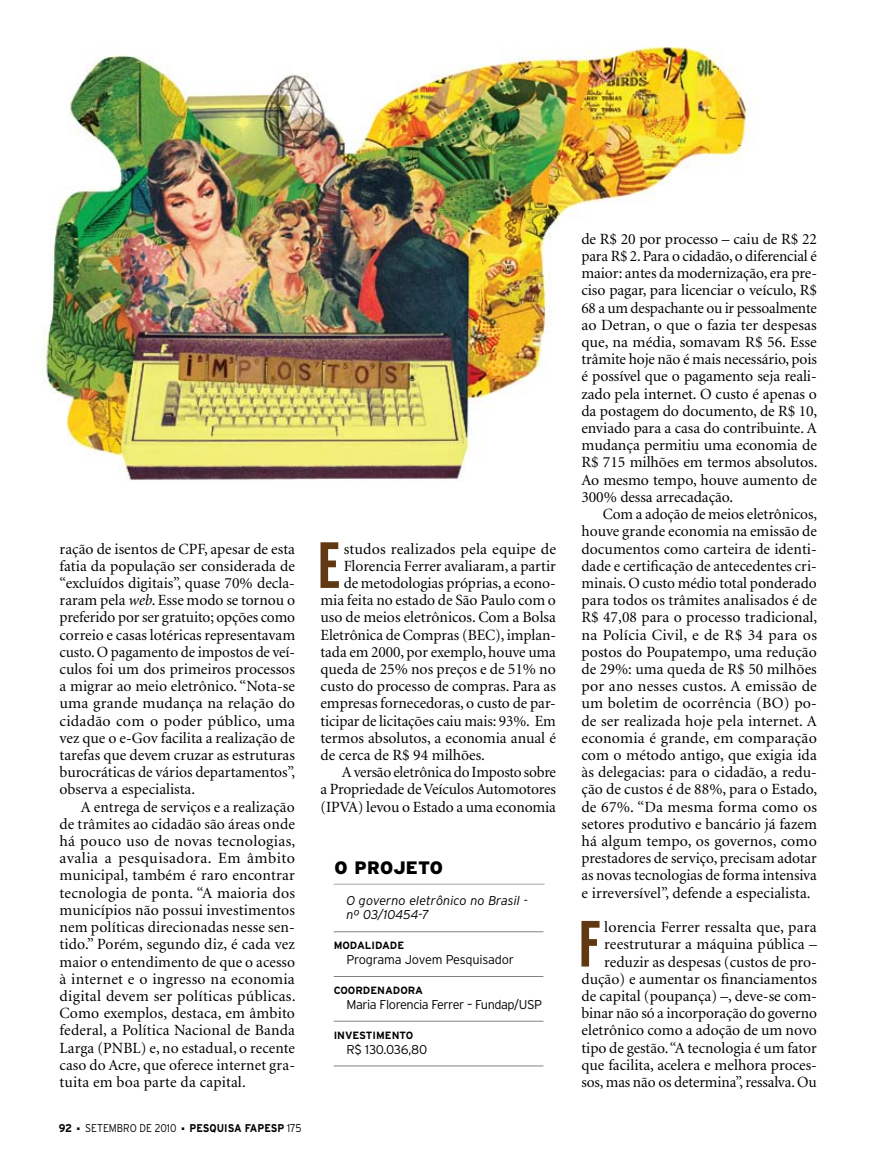
<style>
.page{position:relative;width:885px;height:1170px;background:#fff}
.page>*{position:absolute;margin:0;border:0;box-sizing:border-box;transform-origin:0 0}
.t1{font:700 extra-condensed 65.1px "Interstate";color:#603913;scale:1.04 1}
.t2{font:900 18px "Interstate";letter-spacing:.01em;color:#000}
.t3{font:15.6px/17.2px "Minion";color:#000;text-align:justify}
.t4{font:300 12.75px "Interstate";letter-spacing:-.035em;color:#000}
.t5{font:italic 300 12.75px/14.7px "Interstate";color:#000}
.t6{font:300 12.75px "Interstate";letter-spacing:-.015em;color:#000}
.t7{font:700 11.25px "Interstate";color:#000;scale:.9 1}
.t8{font:300 11.25px "Interstate";color:#000;scale:.9 1}
.t9{font:700 10.5px "Interstate";color:#000}
.s1{font-style:italic}
.s2{font-weight:300}
</style>
<div class="page">
<img style="left:45px;top:46px;width:712px;height:435px">
<hr style="left:333px;top:931px;width:210px;height:1px;background:#808285">
<hr style="left:333px;top:976px;width:210px;height:1px;background:#808285">
<hr style="left:333px;top:1020px;width:210px;height:1px;background:#808285">
<hr style="left:333px;top:1065px;width:210px;height:1px;background:#808285">
<hr style="left:333px;top:883px;width:211px;height:1px;background:#a7a9ac">
<p class="t3" style="left:60px;top:540px;width:237px;text-align:left">ração de isentos de CPF, apesar de esta fatia da população ser considerada de “excluídos digitais”, quase 70% decla&shy;raram pela <span class="s1">web</span>. Esse modo se tornou o preferido por ser gratuito; opções como correio e casas lotéricas representavam custo. O pagamento de impostos de veí&shy;culos foi um dos primeiros processos a migrar ao meio eletrônico. “Nota-se uma grande mudança na relação do cidadão com o poder público, uma vez que o e-Gov facilita a realização de tarefas que devem cruzar as estruturas burocráticas de vários departamentos”, observa a especialista.</p>
<p class="t3" style="left:60px;top:798px;width:237px;text-indent:21px">A entrega de serviços e a realização de trâmites ao cidadão são áreas onde há pouco uso de novas tecnologias, avalia a pesquisadora. Em âmbito municipal, também é raro encontrar tecnologia de ponta. “A maioria dos municípios não possui investimentos nem políticas direcionadas nesse sen&shy;tido.” Porém, segundo diz, é cada vez maior o entendimento de que o acesso à internet e o ingresso na economia digital devem ser políticas públicas.<br>Como exemplos, destaca, em âmbito federal, a Política Nacional de Banda Larga (PNBL) e, no estadual, o recente caso do Acre, que oferece internet gra&shy;tuita em boa parte da capital.</p>
<p class="t7" style="left:59px;top:1121px;width:16px">92</p>
<p class="t8" style="left:77px;top:1121px;width:112px">■ setembro DE 2010</p>
<p class="t7" style="left:182px;top:1121px;width:134px">■ PESQUISA FAPESP <span class="s2">175</span></p>
<h1 class="t1" style="left:317px;top:529px;width:23px">E</h1>
<p class="t3" style="left:343px;top:540px;width:214px">studos realizados pela equipe de</p>
<p class="t3" style="left:343px;top:557px;width:213px">Florencia Ferrer avaliaram, a partir</p>
<p class="t3" style="left:343px;top:575px;width:214px">de metodologias próprias, a econo-</p>
<p class="t3" style="left:320px;top:592px;width:237px">mia feita no estado de São Paulo com o</p>
<p class="t3" style="left:320px;top:609px;width:237px">uso de meios eletrônicos. Com a Bolsa</p>
<p class="t3" style="left:320px;top:626px;width:237px">Eletrônica de Compras (BEC), implan-</p>
<p class="t3" style="left:320px;top:643px;width:237px">tada em 2000, por exemplo, houve uma</p>
<p class="t3" style="left:320px;top:661px;width:237px">queda de 25% nos preços e de 51% no</p>
<p class="t3" style="left:320px;top:678px;width:237px">custo do processo de compras. Para as</p>
<p class="t3" style="left:320px;top:695px;width:237px">empresas fornecedoras, o custo de par-</p>
<p class="t3" style="left:320px;top:712px;width:237px">ticipar de licitações caiu mais: 93%. Em</p>
<p class="t3" style="left:320px;top:729px;width:237px">termos absolutos, a economia anual é</p>
<p class="t3" style="left:320px;top:747px;width:166px">de cerca de R$ 94 milhões.</p>
<p class="t3" style="left:342px;top:764px;width:216px">A versão eletrônica do Imposto sobre</p>
<p class="t3" style="left:320px;top:781px;width:237px">a Propriedade de Veículos Automotores</p>
<p class="t3" style="left:320px;top:798px;width:237px">(IPVA) levou o Estado a uma economia</p>
<p class="t2" style="left:334px;top:857px;width:108px">O PROJETO</p>
<p class="t5" style="left:346px;top:892px;width:183px">O governo eletrônico no Brasil - nº 03/10454-7</p>
<p class="t9" style="left:333px;top:939px;width:70px">MODALI DADE</p>
<p class="t6" style="left:346px;top:952px;width:169px">Programa Jovem Pesquisador</p>
<p class="t9" style="left:333px;top:984px;width:90px">COORDE-NA-DORA</p>
<p class="t4" style="left:346px;top:997px;width:197px">Maria Florencia Ferrer – Fundap/USP</p>
<p class="t9" style="left:333px;top:1029px;width:81px">I NVESTI MENTO</p>
<p class="t4" style="left:346px;top:1041px;width:82px">R$ 130.036,80</p>
<p class="t3" style="left:581px;top:231px;width:237px">de R$ 20 por processo – caiu de R$ 22 para R$ 2. Para o cidadão, o diferencial é maior: antes da modernização, era pre&shy;ciso pagar, para licenciar o veículo, R$ 68 a um despachante ou ir pessoalmente ao Detran, o que o fazia ter despesas que, na média, somavam R$ 56. Esse trâmite hoje não é mais necessário, pois é possível que o pagamento seja reali&shy;zado pela internet. O custo é apenas o da postagem do documento, de R$ 10, enviado para a casa do contribuinte. A mudança permitiu uma economia de R$ 715 milhões em termos absolutos.<br>Ao mesmo tempo, houve aumento de 300% dessa arrecadação.</p>
<p class="t3" style="left:581px;top:506px;width:237px;text-indent:21px">Com a adoção de meios eletrônicos, houve grande economia na emissão de documentos como carteira de identi&shy;dade e certificação de antecedentes cri&shy;minais. O custo médio total ponderado para todos os trâmites analisados é de R$ 47,08 para o processo tradicional, na Polícia Civil, e de R$ 34 para os postos do Poupatempo, uma redução de 29%: uma queda de R$ 50 milhões por ano nesses custos. A emissão de um boletim de ocorrência (BO) po&shy;de ser realizada hoje pela internet. A economia é grande, em comparação com o método antigo, que exigia ida às delegacias: para o cidadão, a redu&shy;ção de custos é de 88%, para o Estado, de 67%. “Da mesma forma como os setores produtivo e bancário já fazem há algum tempo, os governos, como prestadores de serviço, precisam adotar as novas tecnologias de forma intensiva e irreversível”, defende a especialista.</p>
<h1 class="t1" style="left:578px;top:907px;width:23px">F</h1>
<p class="t3" style="left:581px;top:919px;width:237px;text-align:right">lorencia Ferrer ressalta que, para reestruturar a máquina pública – reduzir as despesas (custos de pro&shy;dução) e aumentar os financiamentos de capital (poupança) –, deve-se com&shy;binar não só a incorporação do governo eletrônico como a adoção de um novo tipo de gestão. “A tecnologia é um fator que facilita, acelera e melhora proces&shy;sos, mas não os determina”, ressalva. Ou</p>
</div>
